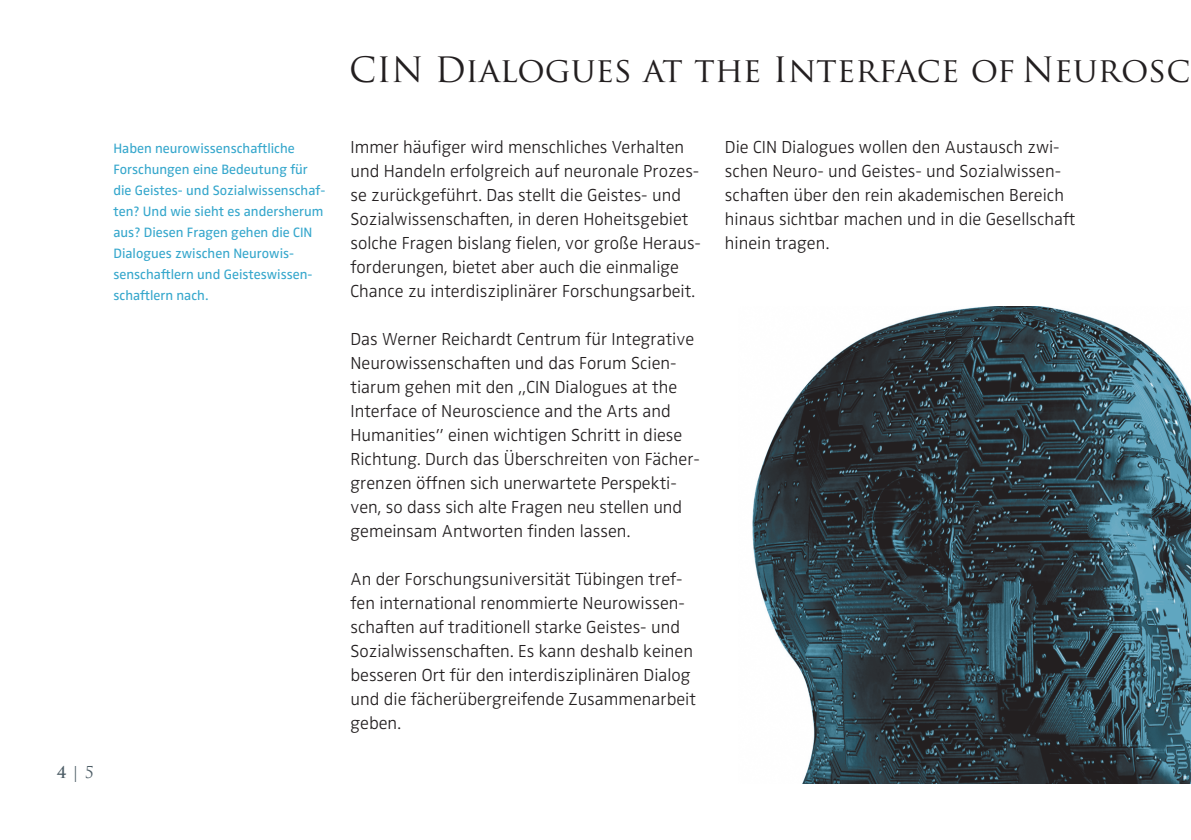
<style>
.page{position:relative;width:1191px;height:840px;background:#fff}
.page>*{position:absolute;margin:0;border:0;box-sizing:border-box;transform-origin:0 0}
.t1{font:34px "Trajan Pro";color:#231f20}
.t2{font:300 18px/24px "Zwo OT";color:#231f20}
.t3{font:16px "Trajan Pro";color:#4c5c65}
.t4{font:14px/21px "Zwo OT";color:#36a7cc}
.s1{font-weight:700}
</style>
<div class="page">
<img style="left:752px;top:306px;width:439px;height:476px">
<p class="t4" style="left:113px;top:138px;width:213px">Haben neurowissenschaftliche<br>Forschungen eine Bedeutung für die Geistes- und Sozialwissenschaf&shy;ten? Und wie sieht es andersherum aus? Diesen Fragen gehen die CIN<br>Dialogues zwischen Neurowis&shy;senschaftlern und Geisteswissen&shy;schaftlern nach.</p>
<p class="t3" style="left:57px;top:761px;width:39px"><span class="s1">4</span> | 5</p>
<h1 class="t1" style="left:349px;top:48px;width:843px">CIN Dialogues at the Interface of Neurosc</h1>
<p class="t2" style="left:350px;top:135px;width:352px">Immer häufiger wird menschliches Verhalten und Handeln erfolgreich auf neuronale Prozes&shy;se zurückgeführt. Das stellt die Geistes- und Sozialwissenschaften, in deren Hoheitsgebiet solche Fragen bislang fielen, vor große Heraus&shy;forderungen, bietet aber auch die einmalige Chance zu interdisziplinärer Forschungsarbeit.</p>
<p class="t2" style="left:350px;top:327px;width:351px">Das Werner Reichardt Centrum für Integrative Neurowissenschaften und das Forum Scien&shy;tiarum gehen mit den „CIN Dialogues at the Interface of Neuroscience and the Arts and Humanities” einen wichtigen Schritt in diese Richtung. Durch das Überschreiten von Fächer&shy;grenzen öffnen sich unerwartete Perspekti&shy;ven, so dass sich alte Fragen neu stellen und gemeinsam Antworten finden lassen.</p>
<p class="t2" style="left:350px;top:567px;width:347px">An der Forschungsuniversität Tübingen tref&shy;fen international renommierte Neurowissen&shy;schaften auf traditionell starke Geistes- und Sozialwissenschaften. Es kann deshalb keinen besseren Ort für den interdisziplinären Dialog und die fächerübergreifende Zusammenarbeit geben.</p>
<p class="t2" style="left:725px;top:135px;width:352px">Die CIN Dialogues wollen den Austausch zwi&shy;schen Neuro- und Geistes- und Sozialwissen&shy;schaften über den rein akademischen Bereich hinaus sichtbar machen und in die Gesellschaft hinein tragen.</p>
</div>
